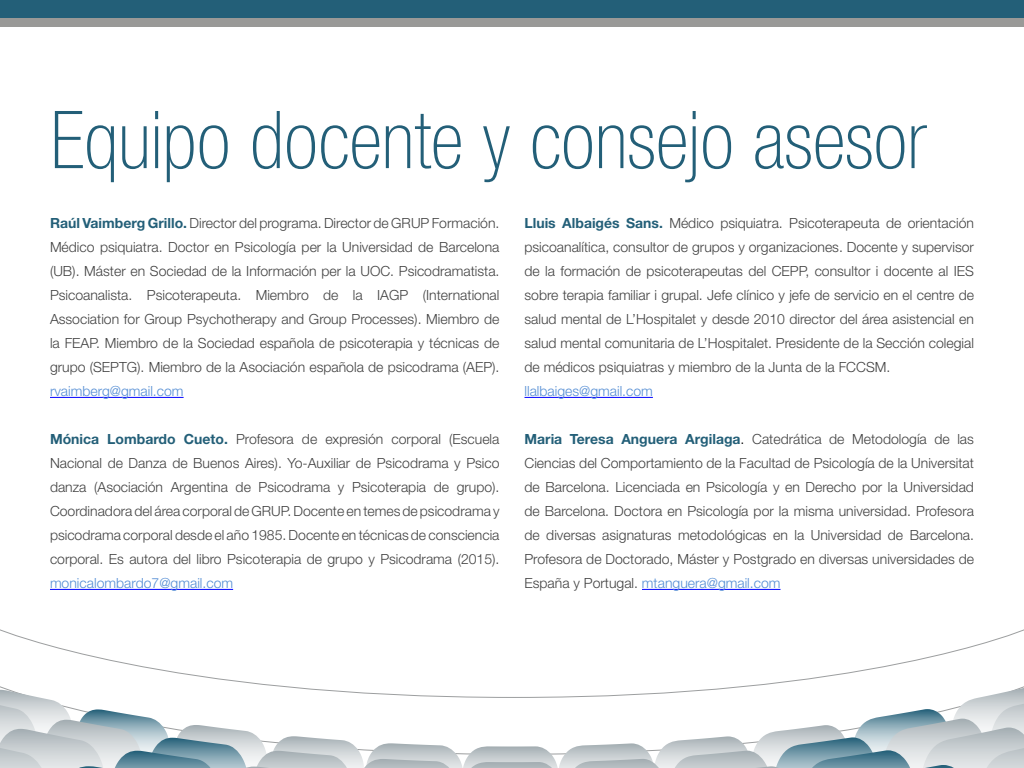
<style>
.page{position:relative;width:1024px;height:768px;background:#fff}
.page>*{position:absolute;margin:0;border:0;box-sizing:border-box;transform-origin:0 0}
.t1{font:100 condensed 80px "Helvetica Neue LT Std";color:#235f78}
.t2{font:300 14px/24px "Helvetica Neue LT Std";color:#414141;text-align:justify}
.t3{font:300 14px "Helvetica Neue LT Std";color:#548dd4}
.s1{font-weight:700;color:#235f78}
.s2{color:#000}
.s3{color:#548dd4}
</style>
<div class="page">
<div style="left:0;top:0;width:1024px;height:18px;background:#235f78"></div>
<div style="left:0;top:18px;width:1024px;height:9px;background:#999997"></div>
<svg style="left:0;top:629px;width:1024px;height:59px"></svg>
<svg style="left:0;top:688px;width:1024px;height:80px"></svg>
<hr style="left:50px;top:397px;width:134px;height:1px;background:#00f">
<hr style="left:50px;top:589px;width:183px;height:1px;background:#00f">
<hr style="left:524px;top:397px;width:129px;height:1px;background:#00f">
<hr style="left:642px;top:589px;width:139px;height:1px;background:#00f">
<h1 class="t1" style="left:50px;top:95px;width:878px">Equipo docente y consejo asesor</h1>
<p class="t2" style="left:50px;top:211px;width:451px"><span class="s1">Raúl Vaimberg Grillo.</span> Director del programa. Director de GRUP Formación.<br>Médico psiquiatra. Doctor en Psicología per la Universidad de Barcelona (UB). Máster en Sociedad de la Información per la UOC. Psicodramatista.<br>Psicoanalista. Psicoterapeuta. Miembro de la IAGP (International Association for Group Psychotherapy and Group Processes). Miembro de la FEAP. Miembro de la Sociedad española de psicoterapia y técnicas de grupo (SEPTG). Miembro de la Asociación española de psicodrama (AEP).</p>
<p class="t3" style="left:50px;top:382px;width:135px">rvaimberg@gmail.com</p>
<p class="t2" style="left:50px;top:427px;width:451px"><span class="s1">Mónica Lombardo Cueto.</span> Profesora de expresión corporal (Escuela Nacional de Danza de Buenos Aires). Yo-Auxiliar de Psicodrama y Psico danza (Asociación Argentina de Psicodrama y Psicoterapia de grupo).<br>Coordinadora del área corporal de GRUP. Docente en temes de psicodrama y psicodrama corporal desde el año 1985. Docente en técnicas de consciencia corporal. Es autora del libro Psicoterapia de grupo y Psicodrama (2015).</p>
<p class="t3" style="left:50px;top:574px;width:185px">monicalombardo7@gmail.com</p>
<p class="t2" style="left:524px;top:211px;width:451px"><span class="s1">Lluis Albaigés Sans.</span> Médico psiquiatra. Psicoterapeuta de orientación psicoanalítica, consultor de grupos y organizaciones. Docente y supervisor de la formación de psicoterapeutas del CEPP, consultor i docente al IES sobre terapia familiar i grupal. Jefe clínico y jefe de servicio en el centre de salud mental de L’Hospitalet y desde 2010 director del área asistencial en salud mental comunitaria de L’Hospitalet. Presidente de la Sección colegial de médicos psiquiatras y miembro de la Junta de la FCCSM.</p>
<p class="t3" style="left:524px;top:382px;width:130px">llalbaiges@gmail.com</p>
<p class="t2" style="left:524px;top:427px;width:451px"><span class="s1">Maria Teresa Anguera Argilaga</span><span class="s2">.</span> Catedrática de Metodología de las Ciencias del Comportamiento de la Facultad de Psicología de la Universitat de Barcelona. Licenciada en Psicología y en Derecho por la Universidad de Barcelona. Doctora en Psicología por la misma universidad. Profesora de diversas asignaturas metodológicas en la Universidad de Barcelona.<br>Profesora de Doctorado, Máster y Postgrado en diversas universidades de España y Portugal. <span class="s3">mtanguera@gmail.com</span></p>
</div>
